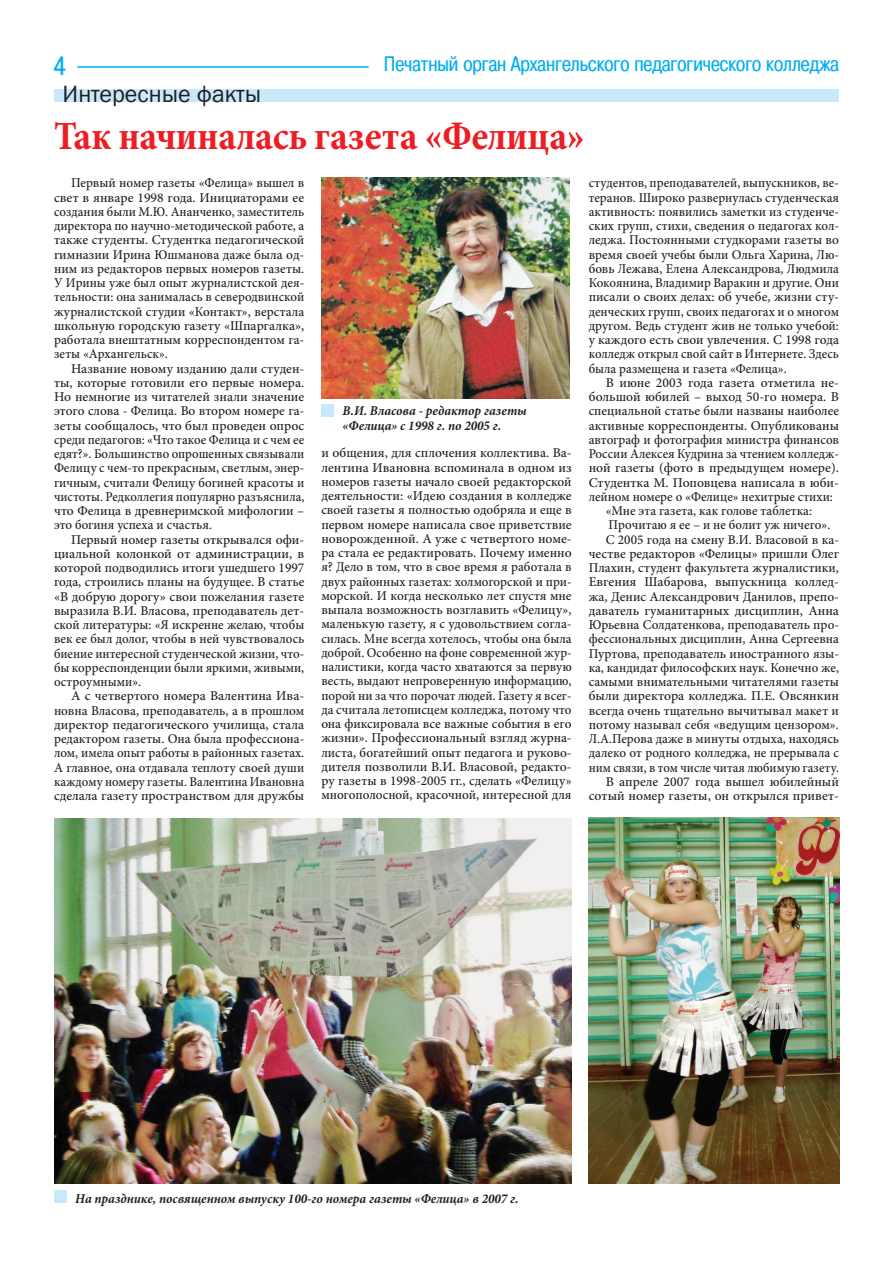
<style>
.page{position:relative;width:893px;height:1263px;background:#fff}
.page>*{position:absolute;margin:0;border:0;box-sizing:border-box;transform-origin:0 0}
.t1{font:700 condensed 40.5px "Minion Pro";letter-spacing:-.01em;color:#ee1d23}
.t2{font:26.55px "Pragmatica Cond C";color:#00aeef}
.t3{font:24.15px "Franklin Gothic";color:#231f20}
.t4{font:21px "Pragmatica Cond C";color:#00aeef}
.t5{font:500 13.5px/14.2px "Minion Pro";color:#231f20;text-align:justify}
.t6{font:500 13.5px/14.2px "Minion Pro";color:#231f20;text-align:justify;scale:.96 1}
.t7{font:italic 700 13.5px/14.2px "Minion Pro";color:#231f20;scale:.96 1}
.t8{font:500 13.5px "Minion Pro";color:#231f20;scale:.95 1}
.t9{font:500 13.5px "Minion Pro";color:#231f20;scale:.94 1}
</style>
<div class="page">
<hr style="left:77px;top:66px;width:292px;height:2px;background:#00aeef">
<div style="left:54px;top:89px;width:785px;height:12px;background:#c6eafa"></div>
<img style="left:321px;top:178px;width:249px;height:221px">
<img style="left:54px;top:818px;width:518px;height:365px">
<div style="left:321px;top:404px;width:13px;height:13px;background:#c6eafa"></div>
<div style="left:54px;top:1190px;width:13px;height:13px;background:#c6eafa"></div>
<img style="left:589px;top:817px;width:250px;height:366px">
<h2 class="t2" style="left:54px;top:50px;width:13px">4</h2>
<h3 class="t4" style="left:384px;top:52px;width:457px">Печатный орган Архангельского педагогического колледжа</h3>
<h3 class="t3" style="left:63px;top:79px;width:200px">Интересные факты</h3>
<h1 class="t1" style="left:54px;top:109px;width:532px">Так начиналась газета «Фелица»</h1>
<p class="t5" style="left:54px;top:176px;width:252px;text-indent:17px">Первый номер газеты «Фелица» вышел в свет в январе 1998 года. Инициаторами ее создания были М.Ю. Ананченко, заместитель директора по научно-методической работе, а также студенты. Студентка педагогической гимназии Ирина Юшманова даже была од&shy;ним из редакторов первых номеров газеты.<br>У Ирины уже был опыт журналистской дея&shy;тельности: она занималась в северодвинской журналистской студии «Контакт», верстала школьную городскую газету «Шпаргалка», работала внештатным корреспондентом га&shy;зеты «Архангельск».</p>
<p class="t5" style="left:54px;top:361px;width:252px;text-indent:17px">Название новому изданию дали студен&shy;ты, которые готовили его первые номера.<br>Но немногие из читателей знали значение этого слова - Фелица. Во втором номере га&shy;зеты сообщалось, что был проведен опрос среди педагогов: «Что такое Фелица и с чем ее едят?». Большинство опрошенных связывали Фелицу с чем-то прекрасным, светлым, энер&shy;гичным, считали Фелицу богиней красоты и чистоты. Редколлегия популярно разъяснила, что Фелица в древнеримской мифологии – это богиня успеха и счастья.</p>
<p class="t5" style="left:54px;top:532px;width:252px;text-indent:17px">Первый номер газеты открывался офи&shy;циальной колонкой от администрации, в которой подводились итоги ушедшего 1997 года, строились планы на будущее. В статье «В добрую дорогу» свои пожелания газете выразила В.И. Власова, преподаватель дет&shy;ской литературы: «Я искренне желаю, чтобы век ее был долог, чтобы в ней чувствовалось биение интересной студенческой жизни, что&shy;бы корреспонденции были яркими, живыми, остроумными».</p>
<p class="t5" style="left:54px;top:689px;width:252px;text-indent:17px">А с четвертого номера Валентина Ива&shy;новна Власова, преподаватель, а в прошлом директор педагогического училища, стала редактором газеты. Она была профессиона&shy;лом, имела опыт работы в районных газетах.<br>А главное, она отдавала теплоту своей души каждому номеру газеты. Валентина Ивановна сделала газету пространством для дружбы</p>
<p class="t7" style="left:343px;top:404px;width:193px">В.И. Власова - редактор газеты «Фелица» с 1998 г. по 2005 г.</p>
<p class="t5" style="left:321px;top:446px;width:252px">и общения, для сплочения коллектива. Ва&shy;лентина Ивановна вспоминала в одном из номеров газеты начало своей редакторской деятельности: «Идею создания в колледже своей газеты я полностью одобряла и еще в первом номере написала свое приветствие новорожденной. А уже с четвертого номе&shy;ра стала ее редактировать. Почему именно я? Дело в том, что в свое время я работала в двух районных газетах: холмогорской и при&shy;морской. И когда несколько лет спустя мне выпала возможность возглавить «Фелицу», маленькую газету, я с удовольствием согла&shy;силась. Мне всегда хотелось, чтобы она была доброй. Особенно на фоне современной жур&shy;налистики, когда часто хватаются за первую весть, выдают непроверенную информацию, порой ни за что порочат людей. Газету я всег&shy;да считала летописцем колледжа, потому что она фиксировала все важные события в его жизни». Профессиональный взгляд журна&shy;листа, богатейший опыт педагога и руково&shy;дителя позволили В.И. Власовой, редакто&shy;ру газеты в 1998-2005 гг., сделать «Фелицу» многополосной, красочной, интересной для</p>
<p class="t6" style="left:589px;top:176px;width:262px">студентов, преподавателей, выпускников, ве&shy;теранов. Широко развернулась студенческая активность: появились заметки из студенче&shy;ских групп, стихи, сведения о педагогах кол&shy;леджа. Постоянными студкорами газеты во время своей учебы были Ольга Харина, Лю&shy;бовь Лежава, Елена Александрова, Людмила Кокоянина, Владимир Варакин и другие. Они писали о своих делах: об учебе, жизни сту&shy;денческих групп, своих педагогах и о многом другом. Ведь студент жив не только учебой: у каждого есть свои увлечения. С 1998 года колледж открыл свой сайт в Интернете. Здесь была размещена и газета «Фелица».</p>
<p class="t5" style="left:606px;top:375px;width:235px">В июне 2003 года газета отметила не-</p>
<p class="t5" style="left:589px;top:390px;width:252px">большой юбилей – выход 50-го номера. В</p>
<p class="t5" style="left:589px;top:404px;width:252px">специальной статье были названы наиболее</p>
<p class="t5" style="left:589px;top:418px;width:252px">активные корреспонденты. Опубликованы</p>
<p class="t5" style="left:589px;top:432px;width:252px">автограф и фотография министра финансов</p>
<p class="t8" style="left:589px;top:445px;width:265px">России Алексея Кудрина за чтением колледж-</p>
<p class="t5" style="left:589px;top:461px;width:252px">ной газеты (фото в предыдущем номере).</p>
<p class="t5" style="left:589px;top:475px;width:252px">Студентка М. Поповцева написала в юби-</p>
<p class="t6" style="left:589px;top:489px;width:256px">лейном номере о «Фелице» нехитрые стихи:</p>
<p class="t6" style="left:606px;top:504px;width:216px">«Мне эта газета, как голове таблетка:</p>
<p class="t6" style="left:609px;top:518px;width:232px">Прочитаю я ее – и не болит уж ничего».</p>
<p class="t5" style="left:606px;top:532px;width:235px">С 2005 года на смену В.И. Власовой в ка-</p>
<p class="t5" style="left:589px;top:546px;width:252px">честве редакторов «Фелицы» пришли Олег</p>
<p class="t5" style="left:589px;top:561px;width:252px">Плахин, студент факультета журналистики,</p>
<p class="t5" style="left:589px;top:575px;width:252px">Евгения Шабарова, выпускница коллед-</p>
<p class="t5" style="left:589px;top:589px;width:252px">жа, Денис Александрович Данилов, препо-</p>
<p class="t5" style="left:589px;top:603px;width:252px">даватель гуманитарных дисциплин, Анна</p>
<p class="t5" style="left:589px;top:618px;width:252px">Юрьевна Солдатенкова, преподаватель про-</p>
<p class="t5" style="left:589px;top:632px;width:252px">фессиональных дисциплин, Анна Сергеевна</p>
<p class="t5" style="left:589px;top:646px;width:252px">Пуртова, преподаватель иностранного язы-</p>
<p class="t6" style="left:589px;top:660px;width:262px">ка, кандидат философских наук. Конечно же,</p>
<p class="t5" style="left:589px;top:675px;width:252px">самыми внимательными читателями газеты</p>
<p class="t5" style="left:589px;top:689px;width:252px">были директора колледжа. П.Е. Овсянкин</p>
<p class="t5" style="left:589px;top:703px;width:252px">всегда очень тщательно вычитывал макет и</p>
<p class="t5" style="left:589px;top:717px;width:252px">потому называл себя «ведущим цензором».</p>
<p class="t6" style="left:589px;top:732px;width:262px">Л.А.Перова даже в минуты отдыха, находясь</p>
<p class="t6" style="left:589px;top:746px;width:262px">далеко от родного колледжа, не прерывала с</p>
<p class="t9" style="left:589px;top:758px;width:268px">ним связи, в том числе читая любимую газету.</p>
<p class="t5" style="left:606px;top:774px;width:235px">В апреле 2007 года вышел юбилейный</p>
<p class="t5" style="left:589px;top:789px;width:252px">сотый номер газеты, он открылся привет-</p>
<p class="t7" style="left:75px;top:1191px;width:463px">На празднике, посвященном выпуску 100-го номера газеты «Фелица» в 2007 г.</p>
</div>
